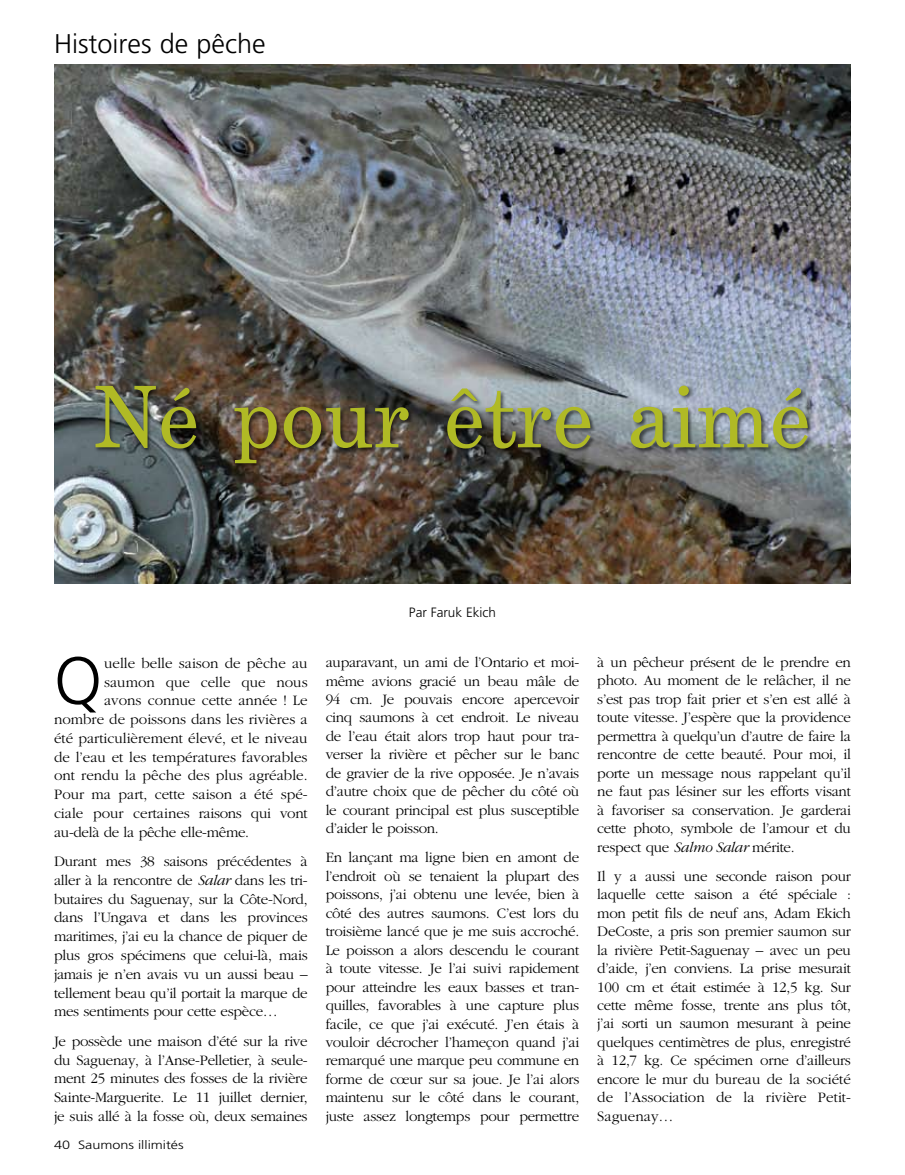
<style>
.page{position:relative;width:905px;height:1175px;background:#fff}
.page>*{position:absolute;margin:0;border:0;box-sizing:border-box;transform-origin:0 0}
.t1{font:91.95px "Century Sch T";color:#b0ba25}
.t2{font:300 66.6px "Frutiger";color:#000}
.t3{font:300 27px "Frutiger";color:#000}
.t4{font:300 15px/18.5px "Garamond";color:#000;text-align:justify}
.t5{font:300 15px "Garamond";letter-spacing:-.02em;color:#000}
.t6{font:300 13.5px "Frutiger";color:#000}
.t7{font:300 12px "Frutiger";color:#000;scale:1.2 1}
.s1{font-style:italic}
</style>
<div class="page">
<img style="left:54px;top:65px;width:796px;height:518px">
<div style="left:94px;top:383px;width:719px;height:85px;background:#000;opacity:.6"></div>
<h3 class="t3" style="left:54px;top:29px;width:213px">Histoires de pêche</h3>
<h1 class="t1" style="left:94px;top:365px;width:718px">Né pour être aimé</h1>
<h2 class="t2" style="left:54px;top:643px;width:50px">Q</h2>
<p class="t4" style="left:104px;top:654px;width:205px">uelle belle saison de pêche au</p>
<p class="t4" style="left:104px;top:673px;width:205px">saumon que celle que nous</p>
<p class="t4" style="left:104px;top:691px;width:205px">avons connue cette année ! Le</p>
<p class="t4" style="left:54px;top:710px;width:255px">nombre de poissons dans les rivières a</p>
<p class="t4" style="left:54px;top:729px;width:255px">été particulièrement élevé, et le niveau</p>
<p class="t4" style="left:54px;top:748px;width:255px">de l’eau et les températures favorables</p>
<p class="t4" style="left:54px;top:766px;width:255px">ont rendu la pêche des plus agréable.</p>
<p class="t4" style="left:54px;top:785px;width:255px">Pour ma part, cette saison a été spé-</p>
<p class="t4" style="left:54px;top:804px;width:255px">ciale pour certaines raisons qui vont</p>
<p class="t5" style="left:54px;top:824px;width:196px">au-delà de la pêche elle-même.</p>
<p class="t4" style="left:54px;top:852px;width:255px">Durant mes 38 saisons précédentes à aller à la rencontre de <span class="s1">Salar</span> dans les tri&shy;butaires du Saguenay, sur la Côte-Nord, dans l’Ungava et dans les provinces maritimes, j’ai eu la chance de piquer de plus gros spécimens que celui-là, mais jamais je n’en avais vu un aussi beau – tellement beau qu’il portait la marque de mes sentiments pour cette espèce…</p>
<p class="t4" style="left:54px;top:1032px;width:255px">Je possède une maison d’été sur la rive du Saguenay, à l’Anse-Pelletier, à seule&shy;ment 25 minutes des fosses de la rivière Sainte-Marguerite. Le 11 juillet dernier, je suis allé à la fosse où, deux semaines</p>
<p class="t7" style="left:54px;top:1137px;width:110px">40 Saumons illimités</p>
<p class="t6" style="left:409px;top:604px;width:88px">Par Faruk Ekich</p>
<p class="t4" style="left:326px;top:653px;width:255px">auparavant, un ami de l’Ontario et moi&shy;même avions gracié un beau mâle de 94 cm. Je pouvais encore apercevoir cinq saumons à cet endroit. Le niveau de l’eau était alors trop haut pour tra&shy;verser la rivière et pêcher sur le banc de gravier de la rive opposée. Je n’avais d’autre choix que de pêcher du côté où le courant principal est plus susceptible d’aider le poisson.</p>
<p class="t4" style="left:326px;top:848px;width:255px">En lançant ma ligne bien en amont de l’endroit où se tenaient la plupart des poissons, j’ai obtenu une levée, bien à côté des autres saumons. C’est lors du troisième lancé que je me suis accroché.<br>Le poisson a alors descendu le courant à toute vitesse. Je l’ai suivi rapidement pour atteindre les eaux basses et tran&shy;quilles, favorables à une capture plus facile, ce que j’ai exécuté. J’en étais à vouloir décrocher l’hameçon quand j’ai remarqué une marque peu commune en forme de cœur sur sa joue. Je l’ai alors maintenu sur le côté dans le courant, juste assez longtemps pour permettre</p>
<p class="t4" style="left:597px;top:653px;width:255px">à un pêcheur présent de le prendre en photo. Au moment de le relâcher, il ne s’est pas trop fait prier et s’en est allé à toute vitesse. J’espère que la providence permettra à quelqu’un d’autre de faire la rencontre de cette beauté. Pour moi, il porte un message nous rappelant qu’il ne faut pas lésiner sur les efforts visant à favoriser sa conservation. Je garderai cette photo, symbole de l’amour et du respect que <span class="s1">Salmo Salar</span> mérite.</p>
<p class="t4" style="left:597px;top:867px;width:255px">Il y a aussi une seconde raison pour laquelle cette saison a été spéciale : mon petit fils de neuf ans, Adam Ekich DeCoste, a pris son premier saumon sur la rivière Petit-Saguenay – avec un peu d’aide, j’en conviens. La prise mesurait 100 cm et était estimée à 12,5 kg. Sur cette même fosse, trente ans plus tôt, j’ai sorti un saumon mesurant à peine quelques centimètres de plus, enregistré à 12,7 kg. Ce spécimen orne d’ailleurs encore le mur du bureau de la société de l’Association de la rivière Petit-Saguenay…</p>
</div>
